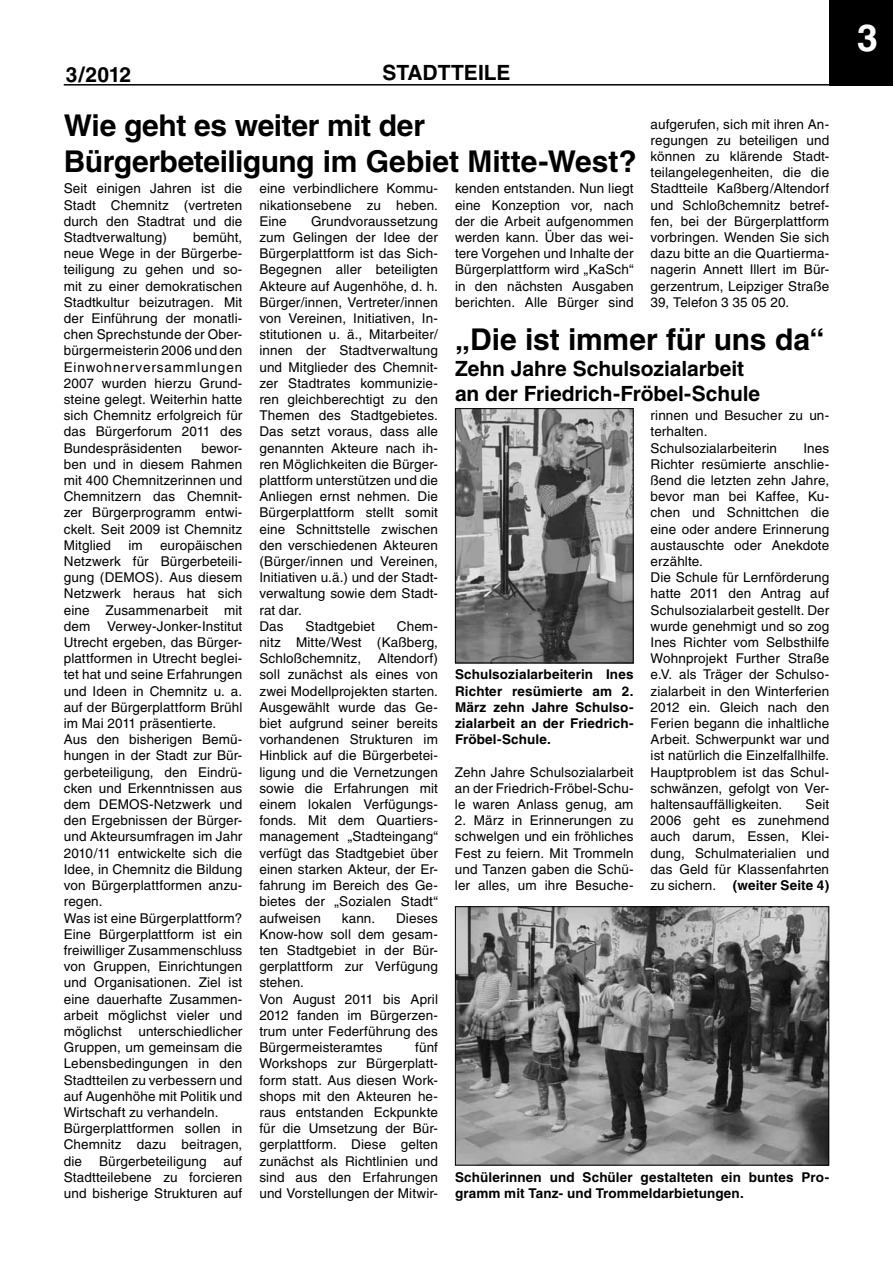
<style>
.page{position:relative;width:893px;height:1263px;background:#fff}
.page>*{position:absolute;margin:0;border:0;box-sizing:border-box;transform-origin:0 0}
.t1{font:700 37.5px "Helvetica";color:#fff}
.t2{font:700 30px/36px "Helvetica";letter-spacing:-.01em;color:#000}
.t3{font:700 21px/25.2px "Helvetica";letter-spacing:-.005em;color:#000}
.t4{font:13.5px/16.2px "Helvetica";letter-spacing:.01em;color:#000;text-align:justify}
.t5{font:700 13.5px/16.2px "Helvetica";letter-spacing:.01em;color:#000;text-align:justify}
.s1{font-weight:700}
</style>
<div class="page">
<div style="left:829px;top:0;width:64px;height:86px;background:#000"></div>
<hr style="left:64px;top:84px;width:765px;height:2px;background:#000">
<img style="left:457px;top:410px;width:175px;height:251px">
<div style="left:455px;top:408px;width:179px;height:255px;border:1px solid #000"></div>
<img style="left:457px;top:908px;width:370px;height:255px">
<div style="left:455px;top:906px;width:374px;height:259px;border:1px solid #000"></div>
<h3 class="t3" style="left:66px;top:62px;width:67px">3/2012</h3>
<h3 class="t3" style="left:382px;top:60px;width:127px">STADTTEILe</h3>
<h2 class="t2" style="left:64px;top:107px;width:574px">Wie geht es weiter mit der<br>Bürgerbeteiligung im Gebiet Mitte-West?</h2>
<p class="t4" style="left:259px;top:181px;width:180px">eine verbindlichere Kommu&shy;nikationsebene zu heben.<br>Eine</p>
<p class="t4" style="left:651px;top:116px;width:180px">aufgerufen, sich mit ihren An&shy;regungen zu beteiligen und können zu klärende Stadt&shy;teilangelegenheiten, die die Stadtteile Kaßberg/Altendorf und Schloßchemnitz betref&shy;fen, bei der Bürgerplattform vorbringen. Wenden Sie sich dazu bitte an die Quartierma&shy;nagerin Annett Illert im Bür&shy;gerzentrum, Leipziger Straße 39, Telefon 3 35 05 20.</p>
<h2 class="t2" style="left:455px;top:321px;width:371px">„Die ist immer für uns da“</h2>
<h3 class="t3" style="left:455px;top:355px;width:307px">Zehn Jahre Schulsozialarbeit an der Friedrich-Fröbel-Schule</h3>
<p class="t4" style="left:64px;top:181px;width:180px">Seit einigen Jahren ist die Stadt Chemnitz (vertreten durch den Stadtrat und die Stadtverwaltung)</p>
<p class="t4" style="left:455px;top:181px;width:180px">kenden entstanden. Nun liegt eine Konzeption vor, nach der die Arbeit aufgenommen werden kann. Über das wei&shy;tere Vorgehen und Inhalte der Bürgerplattform wird „KaSch“ in den nächsten Ausgaben berichten. Alle Bürger sind</p>
<p class="t4" style="left:259px;top:213px;width:180px;text-align:left;text-indent:52px">Grundvoraussetzung zum Gelingen der Idee der<br>Bürgerplattform ist das Sich-<br>Begegnen aller beteiligten<br>Akteure auf Augenhöhe, d. h.<br>Bürger/innen, Vertreter/innen von Vereinen, Initiativen, In&shy;stitutionen u. ä., Mitarbeiter/ innen der Stadtverwaltung und Mitglieder des Chemnit&shy;zer Stadtrates kommunizie&shy;ren gleichberechtigt zu den<br>Themen des Stadtgebietes.<br>Das setzt voraus, dass alle genannten Akteure nach ih&shy;ren Möglichkeiten die Bürger&shy;plattform unterstützen und die<br>Anliegen ernst nehmen. Die<br>Bürgerplattform stellt somit eine Schnittstelle zwischen den verschiedenen Akteuren (Bürger/innen und Vereinen,<br>Initiativen u.ä.) und der Stadt&shy;verwaltung sowie dem Stadt&shy;rat dar.<br>Das</p>
<p class="t4" style="left:64px;top:229px;width:180px;text-indent:129px">bemüht, neue Wege in der Bürgerbe&shy;teiligung zu gehen und so&shy;mit zu einer demokratischen Stadtkultur beizutragen. Mit der Einführung der monatli&shy;chen Sprechstunde der Ober&shy;bürgermeisterin 2006 und den Einwohnerversammlungen 2007 wurden hierzu Grund&shy;steine gelegt. Weiterhin hatte sich Chemnitz erfolgreich für das Bürgerforum 2011 des Bundespräsidenten</p>
<p class="t4" style="left:651px;top:407px;width:180px;text-align:left">rinnen und Besucher zu un&shy;terhalten.<br>Schulsozialarbeiterin</p>
<p class="t4" style="left:64px;top:440px;width:180px;text-indent:138px">bewor&shy;ben und in diesem Rahmen mit 400 Chemnitzerinnen und Chemnitzern das Chemnit&shy;zer Bürgerprogramm entwi&shy;ckelt. Seit 2009 ist Chemnitz Mitglied</p>
<p class="t4" style="left:651px;top:440px;width:180px;text-align:left;text-indent:153px">Ines<br>Richter resümierte anschlie&shy;ßend die letzten zehn Jahre, bevor man bei Kaffee, Ku&shy;chen und Schnittchen die eine oder andere Erinnerung austauschte oder Anekdote erzählte.<br>Die Schule für Lernförderung hatte 2011 den Antrag auf<br>Schulsozialarbeit gestellt. Der wurde genehmigt und so zog<br>Ines Richter vom Selbsthilfe<br>Wohnprojekt Further Straße e.V. als Träger der Schulso&shy;zialarbeit in den Winterferien<br>2012 ein. Gleich nach den<br>Ferien begann die inhaltliche<br>Arbeit. Schwerpunkt war und ist natürlich die Einzelfallhilfe.<br>Hauptproblem ist das Schul&shy;schwänzen, gefolgt von Ver&shy;haltensauffälligkeiten.</p>
<p class="t4" style="left:64px;top:537px;width:180px;text-align:left;text-indent:96px">europäischen<br>Netzwerk für Bürgerbeteili&shy;gung (DEMOS). Aus diesem<br>Netzwerk heraus hat sich eine Zusammenarbeit mit dem Verwey-Jonker-Institut<br>Utrecht ergeben, das Bürger&shy;plattformen in Utrecht beglei&shy;tet hat und seine Erfahrungen und Ideen in Chemnitz u. a. auf der Bürgerplattform Brühl im Mai 2011 präsentierte.<br>Aus den bisherigen Bemü&shy;hungen in der Stadt zur Bür&shy;gerbeteiligung, den Eindrü&shy;cken und Erkenntnissen aus dem DEMOS-Netzwerk und den Ergebnissen der Bürger&shy;und Akteursumfragen im Jahr<br>2010/11 entwickelte sich die<br>Idee, in Chemnitz die Bildung von Bürgerplattformen anzu&shy;regen.<br>Was ist eine Bürgerplattform?<br>Eine Bürgerplattform ist ein freiwilliger Zusammenschluss von Gruppen, Einrichtungen und Organisationen. Ziel ist eine dauerhafte Zusammen&shy;arbeit möglichst vieler und möglichst unterschiedlicher<br>Gruppen, um gemeinsam die<br>Lebensbedingungen in den<br>Stadtteilen zu verbessern und auf Augenhöhe mit Politik und<br>Wirtschaft zu verhandeln.<br>Bürgerplattformen sollen in<br>Chemnitz dazu beitragen, die</p>
<p class="t4" style="left:128px;top:537px;width:16px">im</p>
<p class="t4" style="left:259px;top:618px;width:180px;text-indent:138px">Chem&shy;nitz Mitte/West (Kaßberg, Schloßchemnitz, Altendorf) soll zunächst als eines von zwei Modellprojekten starten.<br>Ausgewählt wurde das Ge&shy;biet aufgrund seiner bereits vorhandenen Strukturen im Hinblick auf die Bürgerbetei&shy;ligung und die Vernetzungen sowie die Erfahrungen mit einem lokalen Verfügungs&shy;fonds. Mit dem Quartiers&shy;management „Stadteingang“ verfügt das Stadtgebiet über einen starken Akteur, der Er&shy;fahrung im Bereich des Ge&shy;bietes der „Sozialen Stadt“ aufweisen</p>
<p class="t4" style="left:306px;top:618px;width:71px">Stadtgebiet</p>
<p class="t5" style="left:455px;top:666px;width:180px">Schulsozialarbeiterin Ines Richter resümierte am 2.<br>März zehn Jahre Schulso&shy;zialarbeit an der Friedrich-Fröbel-Schule.</p>
<p class="t4" style="left:455px;top:764px;width:180px">Zehn Jahre Schulsozialarbeit an der Friedrich-Fröbel-Schu&shy;le waren Anlass genug, am</p>
<p class="t4" style="left:455px;top:812px;width:180px">2. März in Erinnerungen zu schwelgen und ein fröhliches Fest zu feiern. Mit Trommeln und Tanzen gaben die Schü&shy;ler alles, um ihre Besuche-</p>
<p class="t4" style="left:651px;top:796px;width:180px;text-indent:155px">Seit 2006 geht es zunehmend auch darum, Essen, Klei&shy;dung, Schulmaterialien und das Geld für Klassenfahrten zu sichern. <span class="s1">(weiter Seite 4)</span></p>
<p class="t4" style="left:259px;top:910px;width:180px;text-align:left;text-indent:137px">Dieses<br>Know-how soll dem gesam&shy;ten Stadtgebiet in der Bür&shy;gerplattform zur Verfügung stehen.<br>Von August 2011 bis April<br>2012 fanden im Bürgerzen&shy;trum unter Federführung des<br>Bürgermeisteramtes</p>
<p class="t4" style="left:342px;top:910px;width:35px">kann.</p>
<p class="t4" style="left:259px;top:1039px;width:180px;text-indent:156px">fünf Workshops zur Bürgerplatt&shy;form statt. Aus diesen Work&shy;shops mit den Akteuren he&shy;raus entstanden Eckpunkte für die Umsetzung der Bür&shy;gerplattform. Diese gelten zunächst als Richtlinien und sind aus den Erfahrungen und Vorstellungen der Mitwir-</p>
<p class="t4" style="left:64px;top:1153px;width:180px;text-indent:160px">auf Stadtteilebene zu forcieren und bisherige Strukturen auf</p>
<p class="t4" style="left:99px;top:1153px;width:109px">Bürgerbeteiligung</p>
<p class="t5" style="left:455px;top:1169px;width:376px">Schülerinnen und Schüler gestalteten ein buntes Pro&shy;gramm mit Tanz- und Trommeldarbietungen.</p>
<h1 class="t1" style="left:857px;top:15px;width:22px">3</h1>
</div>
